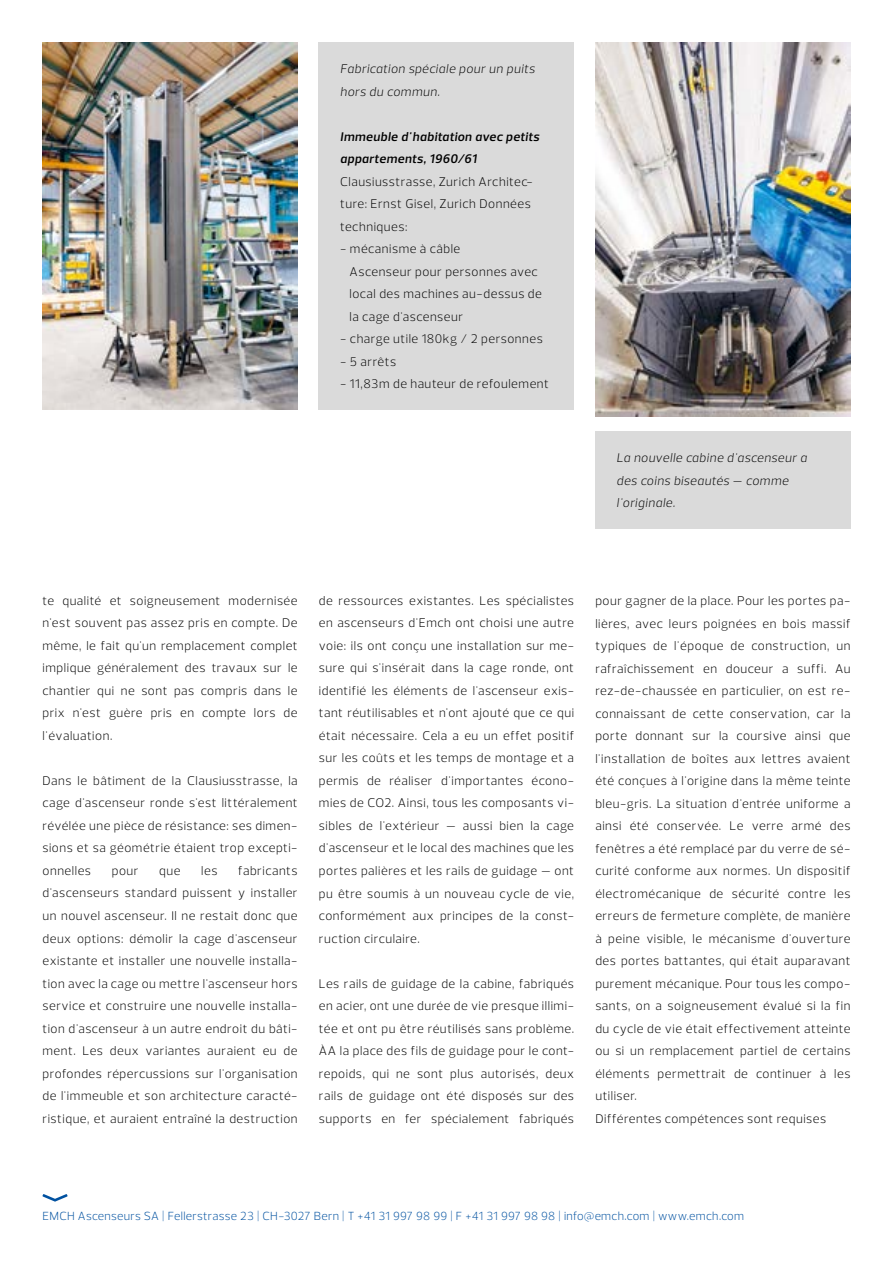
<style>
.page{position:relative;width:893px;height:1263px;background:#fff}
.page>*{position:absolute;margin:0;border:0;box-sizing:border-box;transform-origin:0 0}
.t1{font:300 12.75px/22.5px "Prelo";letter-spacing:.04em;color:#000;text-align:justify}
.t2{font:italic 300 12.75px/22.5px "Prelo";letter-spacing:.04em;color:#000}
.t3{font:italic 600 12.75px/22.5px "Prelo";letter-spacing:.035em;color:#000}
.t4{font:300 12px "Prelo";letter-spacing:.02em;color:#0051a0}
.s1{font-style:normal}
</style>
<div class="page">
<svg style="left:42px;top:1194px;width:26px;height:8px"></svg>
<img style="left:43px;top:43px;width:255px;height:367px">
<img style="left:595px;top:43px;width:255px;height:374px">
<div style="left:319px;top:43px;width:255px;height:367px;background:#dadada"></div>
<div style="left:595px;top:432px;width:255px;height:97px;background:#dadada"></div>
<p class="t2" style="left:340px;top:58px;width:196px">Fabrication spéciale pour un puits hors du commun.</p>
<p class="t3" style="left:340px;top:125px;width:201px">Immeuble d'habitation avec petits appartements, 1960/61</p>
<p class="t1" style="left:340px;top:170px;width:194px;text-align:left">Clausiusstrasse, Zurich Architec&shy;ture: Ernst Gisel, Zurich Données techniques:</p>
<p class="t1" style="left:350px;top:238px;width:194px;text-align:left;text-indent:-9px">- mécanisme à câble<br>Ascenseur pour personnes avec local des machines au-dessus de la cage d'ascenseur</p>
<p class="t1" style="left:340px;top:328px;width:204px">- charge utile 180kg / 2 personnes</p>
<p class="t1" style="left:340px;top:350px;width:58px">- 5 arrêts</p>
<p class="t1" style="left:340px;top:373px;width:210px">- 11,83m de hauteur de refoulement</p>
<p class="t2" style="left:617px;top:447px;width:192px">La nouvelle cabine d'ascenseur a des coins biseautés <span class="s1">-</span> comme l'originale.</p>
<p class="t1" style="left:43px;top:589px;width:257px">te qualité et soigneusement modernisée n'est souvent pas assez pris en compte. De même, le fait qu'un remplacement complet implique généralement des travaux sur le chantier qui ne sont pas compris dans le prix n'est guère pris en compte lors de l'évaluation.</p>
<p class="t1" style="left:43px;top:769px;width:257px">Dans le bâtiment de la Clausiusstrasse, la cage d'ascenseur ronde s'est littéralement révélée une pièce de résistance: ses dimen&shy;sions et sa géométrie étaient trop excepti&shy;onnelles</p>
<p class="t1" style="left:43px;top:859px;width:257px;text-indent:196px">fabricants d'ascenseurs standard puissent y installer un nouvel ascenseur. Il ne restait donc que deux options: démolir la cage d'ascenseur existante et installer une nouvelle installa&shy;tion avec la cage ou mettre l'ascenseur hors service et construire une nouvelle installa&shy;tion d'ascenseur à un autre endroit du bâti&shy;ment. Les deux variantes auraient eu de profondes répercussions sur l'organisation de l'immeuble et son architecture caracté&shy;ristique, et auraient entraîné la destruction</p>
<p class="t1" style="left:112px;top:859px;width:28px">pour</p>
<p class="t1" style="left:159px;top:859px;width:23px">que</p>
<p class="t1" style="left:201px;top:859px;width:18px">les</p>
<p class="t1" style="left:319px;top:589px;width:257px">de ressources existantes. Les spécialistes en ascenseurs d'Emch ont choisi une autre voie: ils ont conçu une installation sur me&shy;sure qui s'insérait dans la cage ronde, ont identifié les éléments de l'ascenseur exis&shy;tant réutilisables et n'ont ajouté que ce qui était nécessaire. Cela a eu un effet positif sur les coûts et les temps de montage et a permis de réaliser d'importantes écono&shy;mies de CO2. Ainsi, tous les composants vi&shy;sibles de l'extérieur - aussi bien la cage d'ascenseur et le local des machines que les portes palières et les rails de guidage - ont pu être soumis à un nouveau cycle de vie, conformément aux principes de la const&shy;ruction circulaire.</p>
<p class="t1" style="left:319px;top:972px;width:257px">Les rails de guidage de la cabine, fabriqués en acier, ont une durée de vie presque illimi&shy;tée et ont pu être réutilisés sans problème.<br>ÀA la place des fils de guidage pour le cont&shy;repoids, qui ne sont plus autorisés, deux rails de guidage ont été disposés sur des supports en fer spécialement fabriqués</p>
<p class="t1" style="left:595px;top:589px;width:257px;text-align:left">pour gagner de la place. Pour les portes pa&shy;lières, avec leurs poignées en bois massif typiques de l'époque de construction, un rafraîchissement en douceur a suffi. Au rez-de-chaussée en particulier, on est re&shy;connaissant de cette conservation, car la porte donnant sur la coursive ainsi que l'installation de boîtes aux lettres avaient été conçues à l'origine dans la même teinte bleu-gris. La situation d'entrée uniforme a ainsi été conservée. Le verre armé des fenêtres a été remplacé par du verre de sé&shy;curité conforme aux normes. Un dispositif électromécanique de sécurité contre les erreurs de fermeture complète, de manière à peine visible, le mécanisme d'ouverture des portes battantes, qui était auparavant purement mécanique. Pour tous les compo&shy;sants, on a soigneusement évalué si la fin du cycle de vie était effectivement atteinte ou si un remplacement partiel de certains éléments permettrait de continuer à les utiliser.<br>Différentes compétences sont requises</p>
<p class="t4" style="left:43px;top:1209px;width:703px">EMCH Ascenseurs SA | Fellerstrasse 23 | CH-3027 Bern | T +41 31 997 98 99 | F +41 31 997 98 98 | info@emch.com | www.emch.com</p>
</div>
